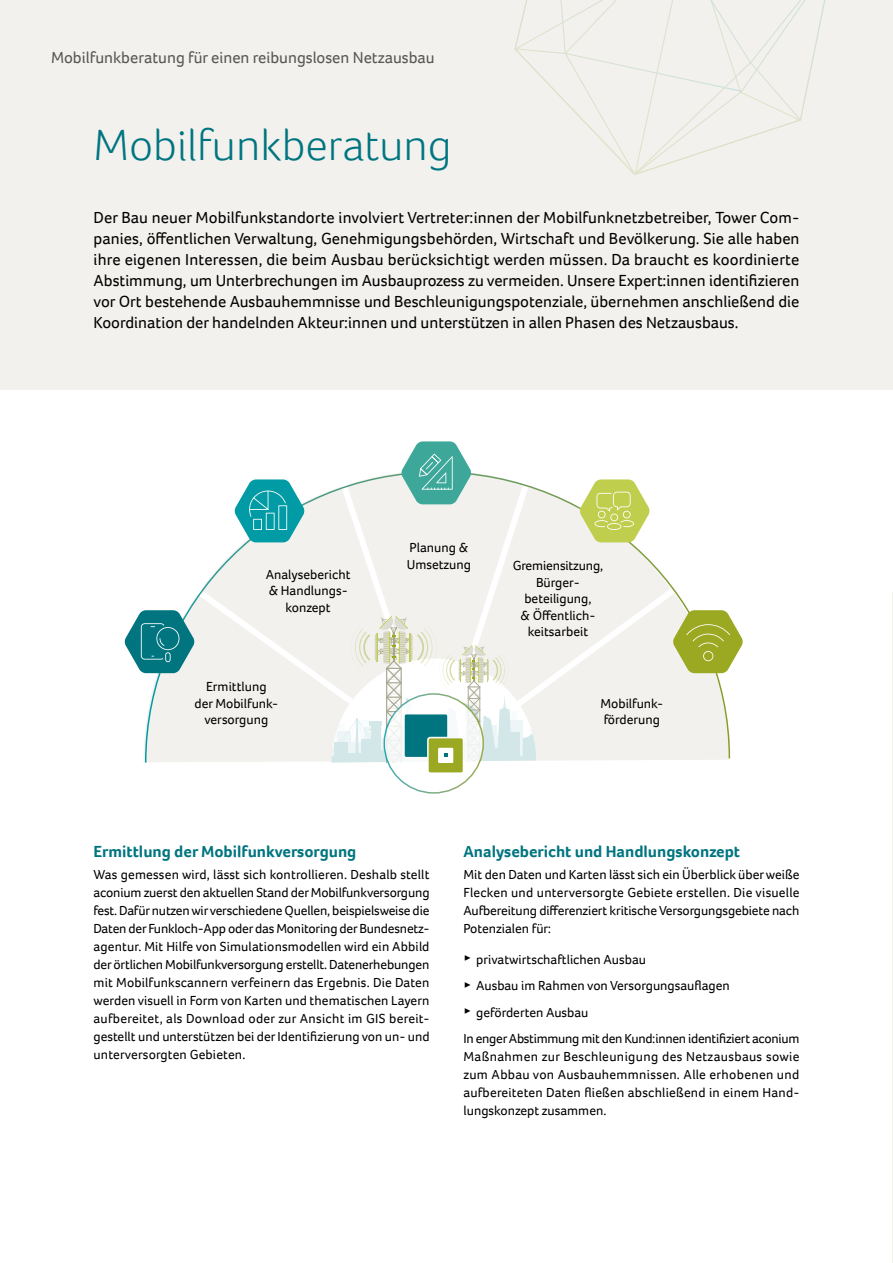
<style>
.page{position:relative;width:893px;height:1263px;background:#fff}
.page>*{position:absolute;margin:0;border:0;box-sizing:border-box;transform-origin:0 0}
.t1{font:300 45px "Foco";color:#007580}
.t2{font:16.5px/21px "Foco";color:#000;text-align:justify}
.t3{font:700 16.5px "Foco";color:#007580}
.t4{font:16.5px "Foco";color:#575756}
.t5{font:13.5px/18px "Foco";color:#000;text-align:justify}
.s1{font-family:"Noto Sans";font-size:18.9px}
</style>
<div class="page">
<hr style="left:892px;top:593px;width:1px;height:670px;background:#f2f1ee">
<div style="left:0;top:0;width:893px;height:389px;background:#f2f1ee"></div>
<svg style="left:802px;top:0;width:24px;height:114px"></svg>
<svg style="left:514px;top:0;width:288px;height:175px"></svg>
<svg style="left:144px;top:473px;width:587px;height:290px"></svg>
<svg style="left:396px;top:616px;width:12px;height:13px"></svg>
<svg style="left:379px;top:616px;width:13px;height:13px"></svg>
<svg style="left:331px;top:617px;width:205px;height:155px"></svg>
<div style="left:383px;top:693px;width:101px;height:101px;border:2px solid #fff;border-radius:50%"></div>
<svg style="left:124px;top:610px;width:71px;height:63px;background:#4599a1"></svg>
<svg style="left:234px;top:479px;width:71px;height:63px"></svg>
<svg style="left:401px;top:441px;width:70px;height:63px;background:#72bfb4"></svg>
<svg style="left:580px;top:479px;width:70px;height:63px"></svg>
<svg style="left:673px;top:610px;width:70px;height:63px;background:#b2bd58"></svg>
<p class="t4" style="left:51px;top:46px;width:385px">Mobilfunkberatung für einen reibungslosen Netzausbau</p>
<h1 class="t1" style="left:94px;top:115px;width:360px">Mobilfunkberatung</h1>
<p class="t2" style="left:94px;top:207px;width:707px">Der Bau neuer Mobilfunkstandorte involviert Vertreter:innen der Mobilfunknetzbetreiber, Tower Com&shy;panies, öffentlichen Verwaltung, Genehmigungsbehörden, Wirtschaft und Bevölkerung. Sie alle haben ihre eigenen Interessen, die beim Ausbau berücksichtigt werden müssen. Da braucht es koordinierte Abstimmung, um Unterbrechungen im Ausbauprozess zu vermeiden. Unsere Expert:innen identifizieren vor Ort bestehende Ausbauhemmnisse und Beschleunigungspotenziale, übernehmen anschließend die Koordination der handelnden Akteur:innen und unterstützen in allen Phasen des Netzausbaus.</p>
<p class="t5" style="left:266px;top:566px;width:86px;line-height:16.5px;text-align:center">Analysebericht &amp; Handlungs&shy;konzept</p>
<p class="t5" style="left:194px;top:678px;width:85px;line-height:16.5px;text-align:center">Ermittlung<br>der Mobilfunk&shy;versorgung</p>
<p class="t5" style="left:407px;top:539px;width:66px;line-height:16.5px">Planung &amp;<br>Umsetzung</p>
<p class="t5" style="left:513px;top:557px;width:92px;line-height:16.5px;text-align:center">Gremiensitzung,<br>Bürger&shy;beteiligung,<br>&amp; Öffentlich&shy;keitsarbeit</p>
<p class="t5" style="left:600px;top:695px;width:64px;line-height:16.5px">Mobilfunk&shy;förderung</p>
<p class="t3" style="left:94px;top:840px;width:264px">Ermittlung der Mobilfunkversorgung</p>
<p class="t5" style="left:94px;top:865px;width:338px">Was gemessen wird, lässt sich kontrollieren. Deshalb stellt aconium zuerst den aktuellen Stand der Mobilfunkversorgung fest. Dafür nutzen wir verschiedene Quellen, beispielsweise die Daten der Funkloch-App oder das Monitoring der Bundesnetz&shy;agentur. Mit Hilfe von Simulationsmodellen wird ein Abbild der örtlichen Mobilfunkversorgung erstellt. Datenerhebungen mit Mobilfunkscannern verfeinern das Ergebnis. Die Daten werden visuell in Form von Karten und thematischen Layern aufbereitet, als Download oder zur Ansicht im GIS bereit&shy;gestellt und unterstützen bei der Identifizierung von un- und unterversorgten Gebieten.</p>
<p class="t3" style="left:463px;top:840px;width:278px">Analysebericht und Handlungskonzept</p>
<p class="t5" style="left:463px;top:865px;width:337px">Mit den Daten und Karten lässt sich ein Überblick über weiße Flecken und unterversorgte Gebiete erstellen. Die visuelle Aufbereitung differenziert kritische Versorgungsgebiete nach Potenzialen für:</p>
<p class="t5" style="left:463px;top:945px;width:337px;line-height:26.5px;text-align:left"><span class="s1">‣</span> privatwirtschaftlichen Ausbau<br><span class="s1">‣</span> Ausbau im Rahmen von Versorgungsauflagen<br><span class="s1">‣</span> geförderten Ausbau<br>In enger Abstimmung mit den Kund:innen identifiziert aconium</p>
<p class="t5" style="left:463px;top:1047px;width:338px">Maßnahmen zur Beschleunigung des Netzausbaus sowie zum Abbau von Ausbauhemmnissen. Alle erhobenen und aufbereiteten Daten fließen abschließend in einem Hand&shy;lungskonzept zusammen.</p>
</div>
